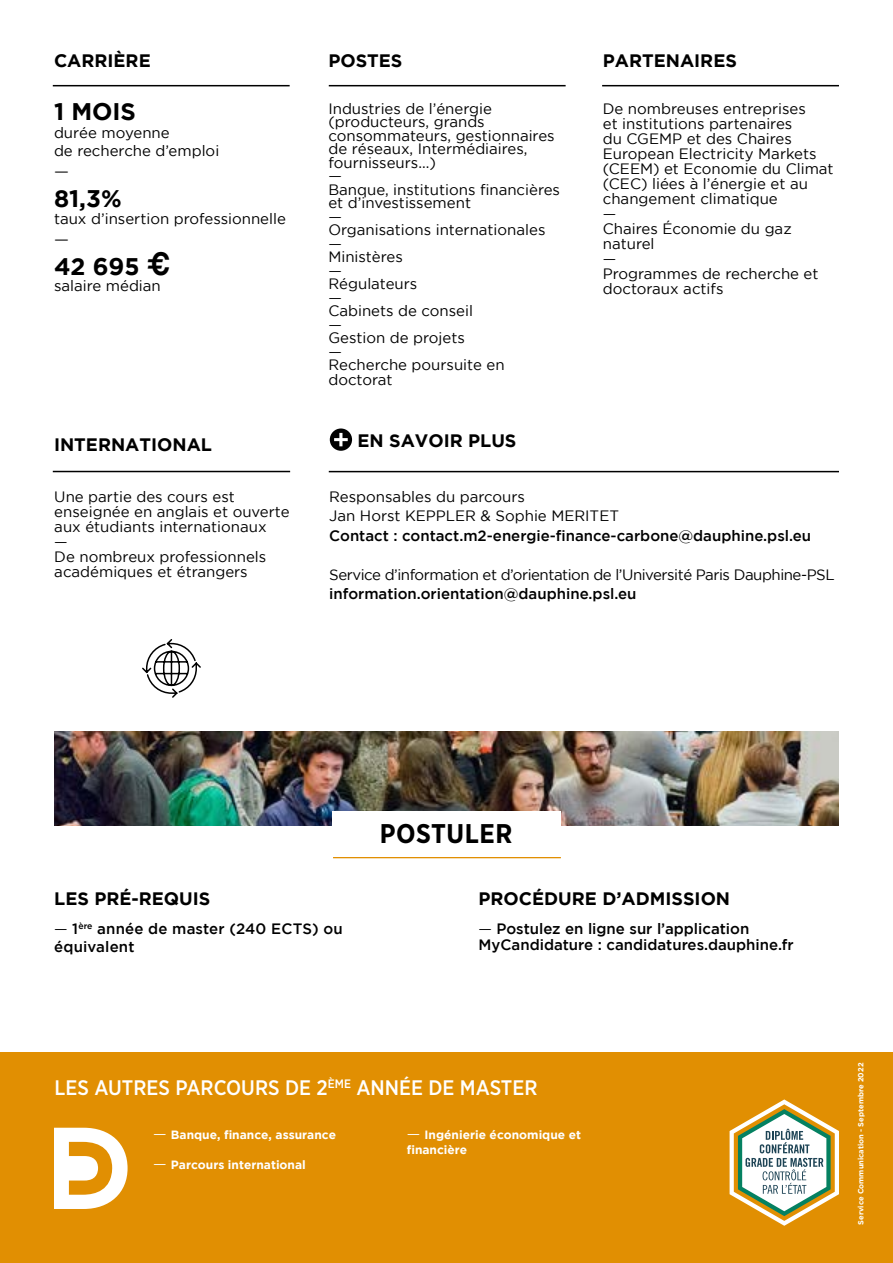
<style>
.page{position:relative;width:893px;height:1263px;background:#fff}
.page>*{position:absolute;margin:0;border:0;box-sizing:border-box;transform-origin:0 0}
.t1{font:700 27px "Gotham Narrow";letter-spacing:.02em;color:#000}
.t2{font:700 24px "Gotham";color:#000}
.t3{font:500 21px "Gotham Narrow";color:#fff}
.t4{font:700 18px "Gotham";color:#000}
.t5{font:16.5px "Gotham";color:#000}
.t6{font:15px/13.5px "Gotham";color:#000}
.t7{font:500 15px/18px "Gotham";color:#000}
.t8{font:15px "Gotham";letter-spacing:-.03em;color:#000}
.t9{font:700 12px/15px "Gotham";color:#fff}
.t10{font:700 7.5px "Gotham";color:#fff}
.s1{font-family:"Helvetica";font-size:31.5px}
.s2{font-weight:400}
.s3{font-weight:400;font-size:15px}
</style>
<div class="page">
<img style="left:54px;top:731px;width:785px;height:95px">
<div style="left:0;top:1053px;width:893px;height:210px;background:#e18f02"></div>
<svg style="left:54px;top:1128px;width:74px;height:81px"></svg>
<hr style="left:329px;top:471px;width:510px;height:1px;background:#000">
<hr style="left:333px;top:857px;width:228px;height:1px;background:#e18f02">
<hr style="left:602px;top:85px;width:237px;height:1px;background:#000">
<hr style="left:329px;top:85px;width:237px;height:1px;background:#000">
<hr style="left:53px;top:85px;width:237px;height:1px;background:#000">
<hr style="left:53px;top:471px;width:237px;height:1px;background:#000">
<svg style="left:330px;top:428px;width:22px;height:23px"></svg>
<svg style="left:334px;top:433px;width:14px;height:13px"></svg>
<svg style="left:730px;top:1099px;width:109px;height:127px"></svg>
<div style="left:332px;top:811px;width:229px;height:46px;background:#fff"></div>
<svg style="left:142px;top:639px;width:59px;height:59px"></svg>
<p class="t4" style="left:54px;top:50px;width:98px">CARRIÈRE</p>
<p class="t4" style="left:328px;top:50px;width:76px">POSTES</p>
<p class="t4" style="left:603px;top:50px;width:136px">PARTENAIRES</p>
<h2 class="t2" style="left:54px;top:98px;width:83px">1 MOIS</h2>
<p class="t6" style="left:54px;top:124px;width:167px;line-height:18px">durée moyenne<br>de recherche d’emploi</p>
<p class="t5" style="left:54px;top:162px;width:16px">—</p>
<h2 class="t2" style="left:54px;top:185px;width:69px">81,3%</h2>
<p class="t6" style="left:54px;top:212px;width:233px">taux d’insertion professionnelle</p>
<p class="t5" style="left:54px;top:230px;width:16px">—</p>
<h2 class="t2" style="left:54px;top:252px;width:118px">42 695 <span class="s1">€</span></h2>
<p class="t6" style="left:54px;top:279px;width:108px">salaire médian</p>
<p class="t6" style="left:328px;top:101px;width:233px">Industries de l’énergie (producteurs, grands consommateurs, gestionnaires de réseaux, Intermédiaires, fournisseurs...)<br>—<br>Banque, institutions financières et d’investissement<br>—<br>Organisations internationales —<br>Ministères<br>—<br>Régulateurs<br>—<br>Cabinets de conseil<br>—<br>Gestion de projets<br>—<br>Recherche poursuite en</p>
<p class="t6" style="left:328px;top:373px;width:66px">doctorat</p>
<p class="t4" style="left:54px;top:435px;width:160px">INTERNATIONAL</p>
<p class="t4" style="left:357px;top:431px;width:160px">EN SAVOIR PLUS</p>
<p class="t6" style="left:603px;top:101px;width:232px;line-height:15px">De nombreuses entreprises<br>et institutions partenaires<br>du CGEMP et des Chaires<br>European Electricity Markets (CEEM) et Economie du Climat (CEC) liées à l’énergie et au changement climatique<br>—<br>Chaires Économie du gaz naturel<br>—<br>Programmes de recherche et doctoraux actifs</p>
<p class="t6" style="left:54px;top:488px;width:237px;line-height:15px">Une partie des cours est enseignée en anglais et ouverte aux étudiants internationaux<br>—<br>De nombreux professionnels académiques et étrangers</p>
<p class="t6" style="left:329px;top:486px;width:291px;line-height:19.5px">Responsables du parcours<br>Jan Horst KEPPLER &amp; Sophie MERITET</p>
<p class="t7" style="left:329px;top:526px;width:483px">Contact : contact.m2-energie-finance-carbone@dauphine.psl.eu</p>
<p class="t8" style="left:329px;top:566px;width:507px">Service d’information et d’orientation de l’Université Paris Dauphine-PSL</p>
<p class="t7" style="left:329px;top:584px;width:309px">information.orientation@dauphine.psl.eu</p>
<p class="t4" style="left:54px;top:888px;width:158px">LES PRÉ-REQUIS</p>
<p class="t7" style="left:54px;top:919px;width:290px"><span class="s2">—</span> 1<sup>ère</sup> année de master (240 ECTS) ou équivalent</p>
<h1 class="t1" style="left:380px;top:816px;width:134px">POSTULER</h1>
<p class="t4" style="left:479px;top:888px;width:253px">PROCÉDURE D’ADMISSION</p>
<p class="t7" style="left:479px;top:920px;width:317px;line-height:16.5px"><span class="s2">—</span> Postulez en ligne sur l’application<br>MyCandidature : candidatures.dauphine.fr</p>
<h3 class="t3" style="left:55px;top:1074px;width:484px">LES AUTRES PARCOURS DE 2<sup>ÈME</sup> ANNÉE DE MASTER</h3>
<p class="t9" style="left:153px;top:1126px;width:184px"><span class="s3">—</span> Banque, finance, assurance</p>
<p class="t9" style="left:153px;top:1156px;width:154px"><span class="s3">—</span> Parcours international</p>
<p class="t9" style="left:407px;top:1126px;width:176px"><span class="s3">—</span> Ingénierie économique et financière</p>
<p class="t10" style="left:856px;top:1224px;width:163px;rotate:-90deg">Service Communication - Septembre 2022</p>
</div>
